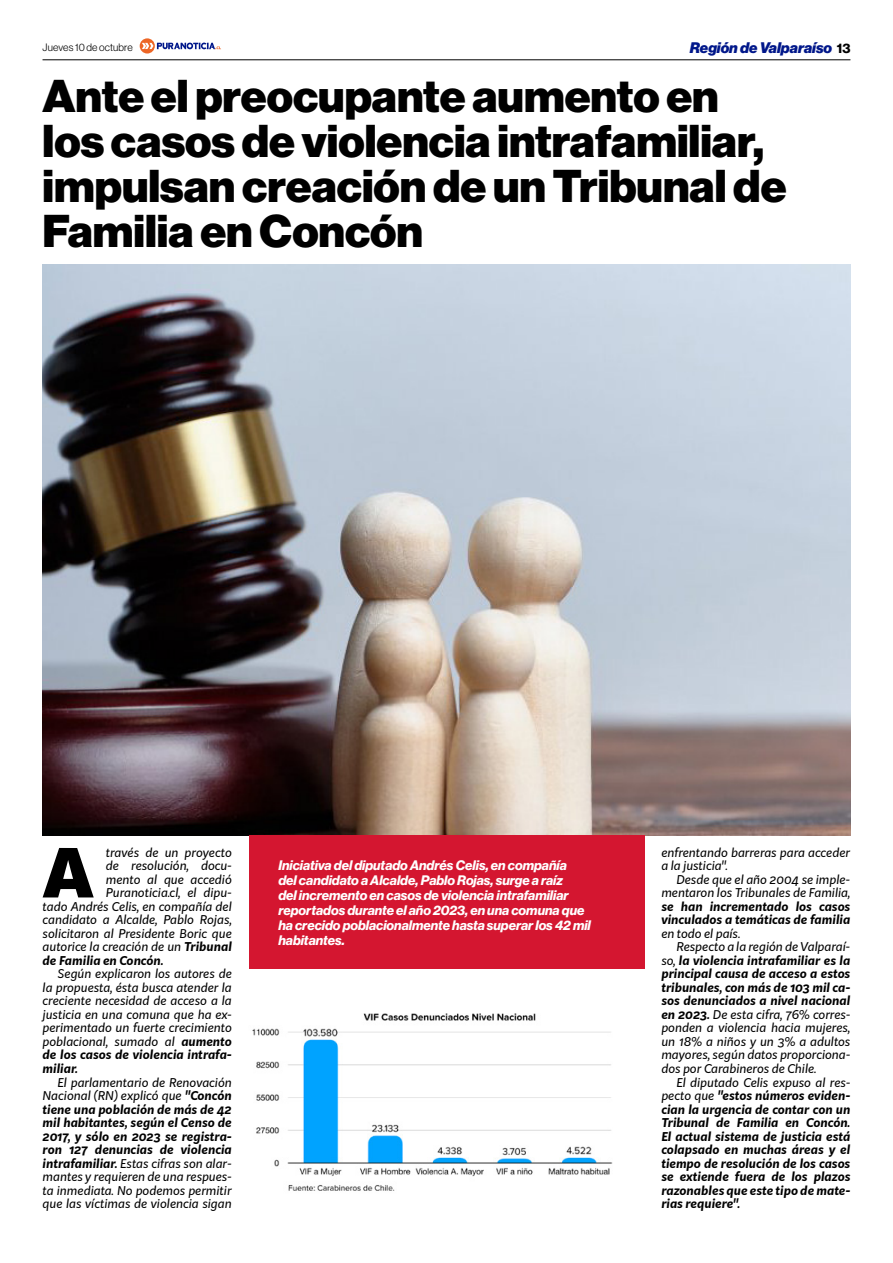
<style>
.page{position:relative;width:893px;height:1263px;background:#fff}
.page>*{position:absolute;margin:0;border:0;box-sizing:border-box;transform-origin:0 0}
.t1{font:900 66.3px "Kit Sans";color:#000}
.t2{font:45px/45px "N Haas Grotesk DS Pro 95 Blk";color:#000}
.t3{font:15px "N Haas Grotesk DS Pro 96 Blk It";color:#00178a}
.t4{font:13.5px/15px "N Haas Grotesk DS Pro 76 Bd It";color:#fff}
.t5{font:italic 12px/13.5px "Kit Sans";color:#000;text-align:justify}
.t6{font:italic 700 12px/13.5px "Kit Sans";color:#000}
.t7{font:10.5px "N Haas Grotesk DS Pro 45 Lt";letter-spacing:.015em;color:#000}
.s1{font-family:"N Haas Grotesk DS Pro 75 Bd";font-size:13.5px;color:#000}
.s2{font-weight:700}
.s3{font-weight:400}
</style>
<div class="page">
<img style="left:42px;top:265px;width:808px;height:570px">
<div style="left:249px;top:835px;width:395px;height:134px;background:#d41630"></div>
<img style="left:252px;top:1013px;width:361px;height:178px">
<hr style="left:43px;top:59px;width:807px;height:1px;background:#000">
<svg style="left:140px;top:38px;width:81px;height:16px"></svg>
<p class="t7" style="left:43px;top:41px;width:92px">Jueves 10 de octubre</p>
<p class="t3" style="left:690px;top:39px;width:162px">Región de Valparaíso <span class="s1">13</span></p>
<h2 class="t2" style="left:43px;top:74px;width:745px">Ante el preocupante aumento en los casos de violencia intrafamiliar, impulsan creación de un Tribunal de<br>Familia en Concón</h2>
<h1 class="t1" style="left:44px;top:813px;width:50px">A</h1>
<p class="t5" style="left:106px;top:845px;width:127px">través de un proyecto</p>
<p class="t5" style="left:106px;top:858px;width:127px">de resolución, docu-</p>
<p class="t5" style="left:106px;top:872px;width:127px">mento al que accedió</p>
<p class="t5" style="left:106px;top:885px;width:127px">Puranoticia.cl, el dipu-</p>
<p class="t5" style="left:43px;top:899px;width:191px">tado Andrés Celis, en compañía del</p>
<p class="t5" style="left:43px;top:912px;width:191px">candidato a Alcalde, Pablo Rojas,</p>
<p class="t5" style="left:43px;top:926px;width:191px">solicitaron al Presidente Boric que</p>
<p class="t5" style="left:43px;top:939px;width:191px">autorice la creación de un <span class="s2">Tribunal</span></p>
<p class="t6" style="left:43px;top:953px;width:122px">de Familia en Concón.</p>
<p class="t5" style="left:43px;top:966px;width:191px;text-indent:15px">Según explicaron los autores de la propuesta, ésta busca atender la creciente necesidad de acceso a la justicia en una comuna que ha ex&shy;perimentado un fuerte crecimiento poblacional, sumado al <span class="s2">aumento de los casos de violencia intrafa&shy;miliar.</span></p>
<p class="t5" style="left:43px;top:1074px;width:191px;text-indent:15px">El parlamentario de Renovación Nacional (RN) explicó que <span class="s2">"Concón tiene una población de más de 42 mil habitantes, según el Censo de 2017, y sólo en 2023 se registra&shy;ron 127 denuncias de violencia intrafamiliar.</span> Estas cifras son alar&shy;mantes y requieren de una respues&shy;ta inmediata. No podemos permitir que las víctimas de violencia sigan</p>
<p class="t4" style="left:278px;top:858px;width:314px">Iniciativa del diputado Andrés Celis, en compañía<br>del candidato a Alcalde, Pablo Rojas, surge a raíz<br>del incremento en casos de violencia intrafamiliar reportados durante el año 2023, en una comuna que ha crecido poblacionalmente hasta superar los 42 mil habitantes.</p>
<p class="t5" style="left:661px;top:845px;width:191px">enfrentando barreras para acceder a la justicia".</p>
<p class="t5" style="left:661px;top:872px;width:191px;text-align:right">Desde que el año 2004 se imple&shy;mentaron los Tribunales de Familia,</p>
<p class="t6" style="left:661px;top:899px;width:191px">se han incrementado los casos vinculados a temáticas de familia</p>
<p class="t5" style="left:661px;top:926px;width:81px">en todo el país.</p>
<p class="t5" style="left:676px;top:939px;width:176px">Respecto a la región de Valparaí-</p>
<p class="t6" style="left:661px;top:953px;width:191px"><span class="s3">so,</span> la violencia intrafamiliar es la</p>
<p class="t6" style="left:661px;top:966px;width:191px">principal causa de acceso a estos</p>
<p class="t6" style="left:661px;top:980px;width:191px">tribunales, con más de 103 mil ca-</p>
<p class="t6" style="left:661px;top:993px;width:191px">sos denunciados a nivel nacional</p>
<p class="t5" style="left:661px;top:1007px;width:191px"><span class="s2">en 2023.</span> De esta cifra, 76% corres-</p>
<p class="t5" style="left:661px;top:1020px;width:191px">ponden a violencia hacia mujeres,</p>
<p class="t5" style="left:661px;top:1034px;width:191px">un 18% a niños y un 3% a adultos</p>
<p class="t5" style="left:661px;top:1047px;width:191px">mayores, según datos proporciona-</p>
<p class="t5" style="left:661px;top:1061px;width:157px">dos por Carabineros de Chile.</p>
<p class="t5" style="left:676px;top:1074px;width:176px">El diputado Celis expuso al res-</p>
<p class="t6" style="left:661px;top:1088px;width:191px"><span class="s3">pecto que</span> "estos números eviden-</p>
<p class="t6" style="left:661px;top:1101px;width:190px">cian la urgencia de contar con un</p>
<p class="t6" style="left:661px;top:1115px;width:191px">Tribunal de Familia en Concón.</p>
<p class="t6" style="left:661px;top:1128px;width:191px">El actual sistema de justicia está</p>
<p class="t6" style="left:661px;top:1142px;width:191px">colapsado en muchas áreas y el</p>
<p class="t6" style="left:661px;top:1155px;width:191px">tiempo de resolución de los casos</p>
<p class="t6" style="left:661px;top:1169px;width:191px">se extiende fuera de los plazos</p>
<p class="t6" style="left:661px;top:1182px;width:191px">razonables que este tipo de mate-</p>
<p class="t6" style="left:661px;top:1196px;width:80px">rias requiere".</p>
</div>
